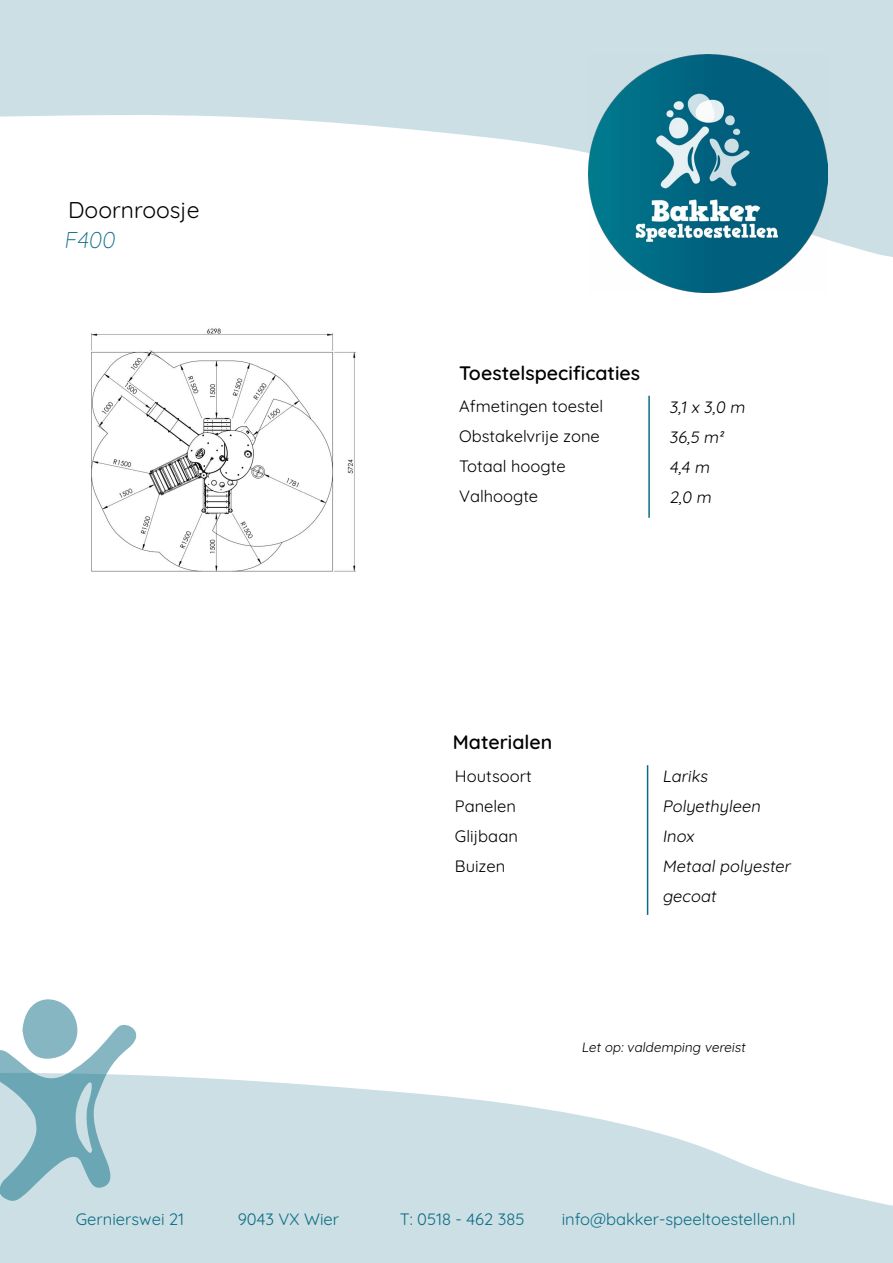
<style>
.page{position:relative;width:893px;height:1263px;background:#fff}
.page>*{position:absolute;margin:0;border:0;box-sizing:border-box;transform-origin:0 0}
.t1{font:22.8px "Quicksand";color:#000}
.t2{font:300 22.8px "Quicksand";color:#0b6d85}
.t3{font:600 19.5px "Quicksand";color:#000}
.t4{font:16.5px/30px "Quicksand";color:#000}
.t5{font:16.5px "Quicksand";color:#0b6d85}
.t6{font:13.5px "Quicksand";color:#000}
</style>
<div class="page">
<svg style="left:0;top:0;width:893px;height:257px;fill:#ccdfe5"></svg>
<img style="left:589px;top:54px;width:238px;height:238px">
<svg style="left:0;top:1075px;width:893px;height:188px;fill:#ccdfe5"></svg>
<svg style="left:0;top:999px;width:136px;height:202px"></svg>
<img style="left:91px;top:328px;width:265px;height:244px">
<hr style="left:648px;top:396px;width:2px;height:122px;background:#0b6d85">
<hr style="left:647px;top:765px;width:1px;height:150px;background:#0b6d85">
<h1 class="t1" style="left:68px;top:193px;width:133px">Doornroosje</h1>
<h1 class="t2" style="left:64px;top:222px;width:57px">F400</h1>
<p class="t3" style="left:459px;top:358px;width:182px">Toestelspecificaties</p>
<p class="t4" style="left:459px;top:390px;width:146px">Afmetingen toestel<br>Obstakelvrije zone<br>Totaal hoogte<br>Valhoogte</p>
<p class="t4" style="left:669px;top:390px;width:80px">3,1 x 3,0 m<br>36,5 m2<br>4,4 m<br>2,0 m</p>
<p class="t3" style="left:453px;top:727px;width:101px">Materialen</p>
<p class="t4" style="left:455px;top:759px;width:78px">Houtsoort<br>Panelen<br>Glijbaan<br>Buizen</p>
<p class="t4" style="left:662px;top:759px;width:133px">Lariks<br>Polyethyleen<br>Inox<br>Metaal polyester gecoat</p>
<p class="t6" style="left:581px;top:1037px;width:168px">Let op: valdemping vereist</p>
<p class="t5" style="left:76px;top:1207px;width:110px">Gernierswei 21</p>
<p class="t5" style="left:238px;top:1207px;width:103px">9043 VX Wier</p>
<p class="t5" style="left:400px;top:1207px;width:126px">T: 0518 - 462 385</p>
<p class="t5" style="left:562px;top:1207px;width:235px">info@bakker-speeltoestellen.nl</p>
</div>
